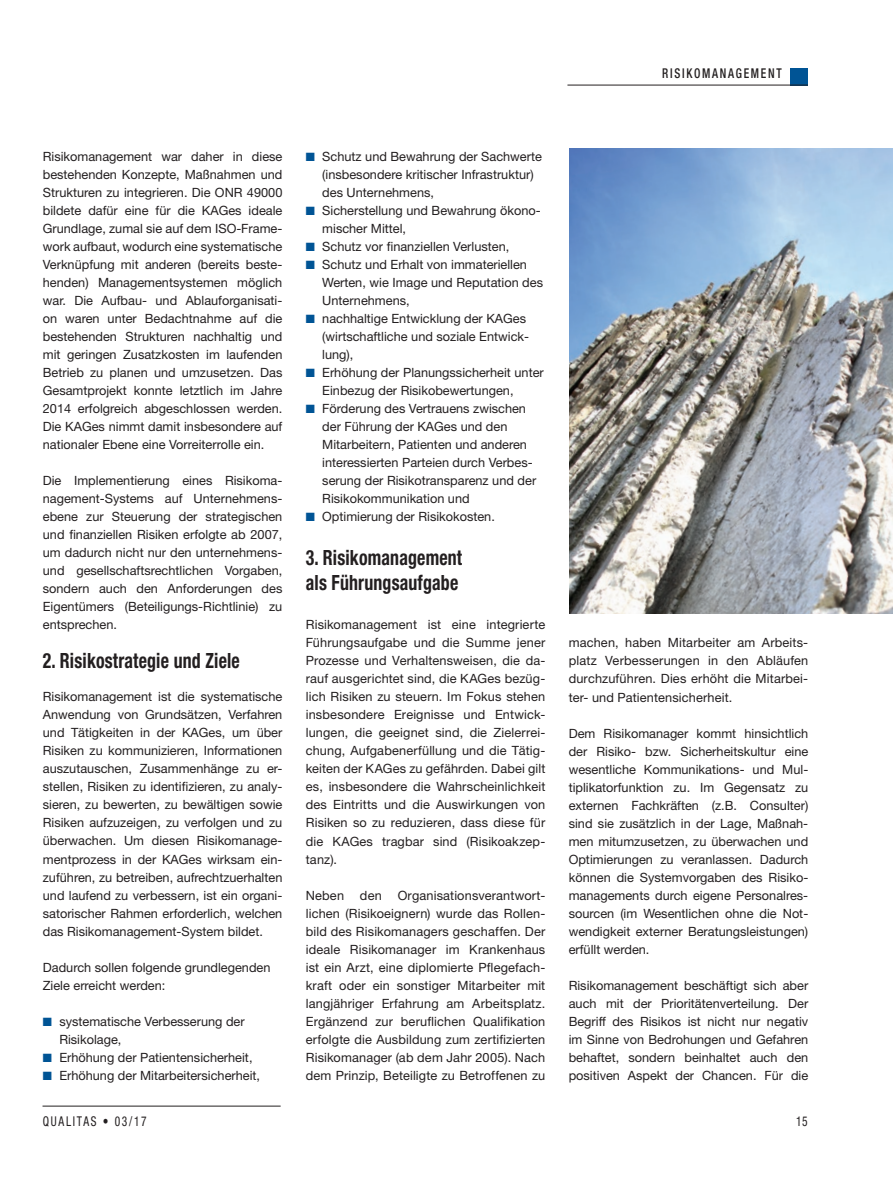
<style>
.page{position:relative;width:893px;height:1191px;background:#fff}
.page>*{position:absolute;margin:0;border:0;box-sizing:border-box;transform-origin:0 0}
.t1{font:700 condensed 21px/25.2px "Helvetica Neue LT Std";letter-spacing:.01em;color:#231f20;scale:.85 1}
.t2{font:condensed 13.5px "Helvetica Neue LT Std";letter-spacing:.15em;color:#231f20;scale:.85 1}
.t3{font:500 condensed 13.5px "Helvetica Neue LT Std";letter-spacing:.15em;color:#231f20;scale:.85 1}
.t4{font:12.75px/18px "Helvetica Neue LT Std";color:#231f20;text-align:justify}
.s1{color:#005495}
</style>
<div class="page">
<div style="left:791px;top:68px;width:17px;height:17px;background:#005495"></div>
<hr style="left:567px;top:85px;width:241px;height:1px;background:#231f20">
<hr style="left:43px;top:1105px;width:238px;height:1px;background:#231f20">
<img style="left:569px;top:149px;width:324px;height:464px">
<p class="t3" style="left:662px;top:65px;width:142px">RISIKOMANAGEMENT</p>
<p class="t4" style="left:43px;top:147px;width:241px">Risikomanagement war daher in diese bestehenden Konzepte, Maßnahmen und Strukturen zu integrieren. Die ONR 49000 bildete dafür eine für die KAGes ideale Grundlage, zumal sie auf dem ISO-Frame&shy;work aufbaut, wodurch eine systematische Verknüpfung mit anderen (bereits beste&shy;henden) Managementsystemen möglich war. Die Aufbau- und Ablauforganisati&shy;on waren unter Bedachtnahme auf die bestehenden Strukturen nachhaltig und mit geringen Zusatzkosten im laufenden Betrieb zu planen und umzusetzen. Das Gesamtprojekt konnte letztlich im Jahre 2014 erfolgreich abgeschlossen werden.<br>Die KAGes nimmt damit insbesondere auf nationaler Ebene eine Vorreiterrolle ein.</p>
<p class="t4" style="left:43px;top:471px;width:241px">Die Implementierung eines Risikoma&shy;nagement-Systems auf Unternehmens&shy;ebene zur Steuerung der strategischen und finanziellen Risiken erfolgte ab 2007, um dadurch nicht nur den unternehmens&shy;und gesellschaftsrechtlichen Vorgaben, sondern auch den Anforderungen des Eigentümers (Beteiligungs-Richtlinie) zu entsprechen.</p>
<h1 class="t1" style="left:43px;top:648px;width:233px">2. Risikostrategie und Ziele</h1>
<p class="t4" style="left:43px;top:687px;width:241px">Risikomanagement ist die systematische Anwendung von Grundsätzen, Verfahren und Tätigkeiten in der KAGes, um über Risiken zu kommunizieren, Informationen auszutauschen, Zusammenhänge zu er&shy;stellen, Risiken zu identifizieren, zu analy&shy;sieren, zu bewerten, zu bewältigen sowie Risiken aufzuzeigen, zu verfolgen und zu überwachen. Um diesen Risikomanage&shy;mentprozess in der KAGes wirksam ein&shy;zuführen, zu betreiben, aufrechtzuerhalten und laufend zu verbessern, ist ein organi&shy;satorischer Rahmen erforderlich, welchen das Risikomanagement-System bildet.</p>
<p class="t4" style="left:43px;top:957px;width:229px">Dadurch sollen folgende grundlegenden<br>Ziele erreicht werden:</p>
<p class="t4" style="left:59px;top:1011px;width:187px;text-indent:-16px"><span class="s1">■</span> systematische Verbesserung der<br>Risikolage,</p>
<p class="t4" style="left:43px;top:1047px;width:211px"><span class="s1">■</span> Erhöhung der Patientensicherheit,</p>
<p class="t4" style="left:43px;top:1065px;width:219px"><span class="s1">■</span> Erhöhung der Mitarbeitersicherheit,</p>
<p class="t4" style="left:322px;top:147px;width:221px;text-align:left;text-indent:-16px"><span class="s1">■</span> Schutz und Bewahrung der Sachwerte (insbesondere kritischer Infrastruktur) des Unternehmens,</p>
<p class="t4" style="left:322px;top:201px;width:220px;text-indent:-16px"><span class="s1">■</span> Sicherstellung und Bewahrung ökono&shy;mischer Mittel,</p>
<p class="t4" style="left:306px;top:237px;width:205px"><span class="s1">■</span> Schutz vor finanziellen Verlusten,</p>
<p class="t4" style="left:322px;top:255px;width:222px;text-align:left;text-indent:-16px"><span class="s1">■</span> Schutz und Erhalt von immateriellen<br>Werten, wie Image und Reputation des<br>Unternehmens,</p>
<p class="t4" style="left:322px;top:309px;width:208px;text-align:left;text-indent:-16px"><span class="s1">■</span> nachhaltige Entwicklung der KAGes (wirtschaftliche und soziale Entwick&shy;lung),</p>
<p class="t4" style="left:322px;top:363px;width:223px;text-indent:-16px"><span class="s1">■</span> Erhöhung der Planungssicherheit unter<br>Einbezug der Risikobewertungen,</p>
<p class="t4" style="left:322px;top:399px;width:215px;text-align:left;text-indent:-16px"><span class="s1">■</span> Förderung des Vertrauens zwischen der Führung der KAGes und den Mitarbeitern, Patienten und anderen interessierten Parteien durch Verbes&shy;serung der Risikotransparenz und der Risikokommunikation und</p>
<p class="t4" style="left:306px;top:507px;width:191px"><span class="s1">■</span> Optimierung der Risikokosten.</p>
<h1 class="t1" style="left:306px;top:544px;width:186px">3. Risikomanagement als Führungsaufgabe</h1>
<p class="t4" style="left:306px;top:615px;width:241px">Risikomanagement ist eine integrierte Führungsaufgabe und die Summe jener Prozesse und Verhaltensweisen, die da&shy;rauf ausgerichtet sind, die KAGes bezüg&shy;lich Risiken zu steuern. Im Fokus stehen insbesondere Ereignisse und Entwick&shy;lungen, die geeignet sind, die Zielerrei&shy;chung, Aufgabenerfüllung und die Tätig&shy;keiten der KAGes zu gefährden. Dabei gilt es, insbesondere die Wahrscheinlichkeit des Eintritts und die Auswirkungen von Risiken so zu reduzieren, dass diese für die KAGes tragbar sind (Risikoakzep&shy;tanz).</p>
<p class="t4" style="left:306px;top:885px;width:241px">Neben den Organisationsverantwort&shy;lichen (Risikoeignern) wurde das Rollen&shy;bild des Risikomanagers geschaffen. Der ideale Risikomanager im Krankenhaus ist ein Arzt, eine diplomierte Pflegefach&shy;kraft oder ein sonstiger Mitarbeiter mit langjähriger Erfahrung am Arbeitsplatz.<br>Ergänzend zur beruflichen Qualifikation erfolgte die Ausbildung zum zertifizierten Risikomanager (ab dem Jahr 2005). Nach dem Prinzip, Beteiligte zu Betroffenen zu</p>
<p class="t4" style="left:569px;top:634px;width:241px">machen, haben Mitarbeiter am Arbeits&shy;platz Verbesserungen in den Abläufen durchzuführen. Dies erhöht die Mitarbei&shy;ter- und Patientensicherheit.</p>
<p class="t4" style="left:569px;top:724px;width:241px">Dem Risikomanager kommt hinsichtlich der Risiko- bzw. Sicherheitskultur eine wesentliche Kommunikations- und Mul&shy;tiplikatorfunktion zu. Im Gegensatz zu externen Fachkräften (z.B. Consulter) sind sie zusätzlich in der Lage, Maßnah&shy;men mitumzusetzen, zu überwachen und Optimierungen zu veranlassen. Dadurch können die Systemvorgaben des Risiko&shy;managements durch eigene Personalres&shy;sourcen (im Wesentlichen ohne die Not&shy;wendigkeit externer Beratungsleistungen) erfüllt werden.</p>
<p class="t4" style="left:569px;top:976px;width:241px">Risikomanagement beschäftigt sich aber auch mit der Prioritätenverteilung. Der Begriff des Risikos ist nicht nur negativ im Sinne von Bedrohungen und Gefahren behaftet, sondern beinhaltet auch den positiven Aspekt der Chancen. Für die</p>
<p class="t2" style="left:43px;top:1113px;width:124px">QUALITAS • 03/17</p>
<p class="t2" style="left:796px;top:1113px;width:15px">15</p>
</div>
